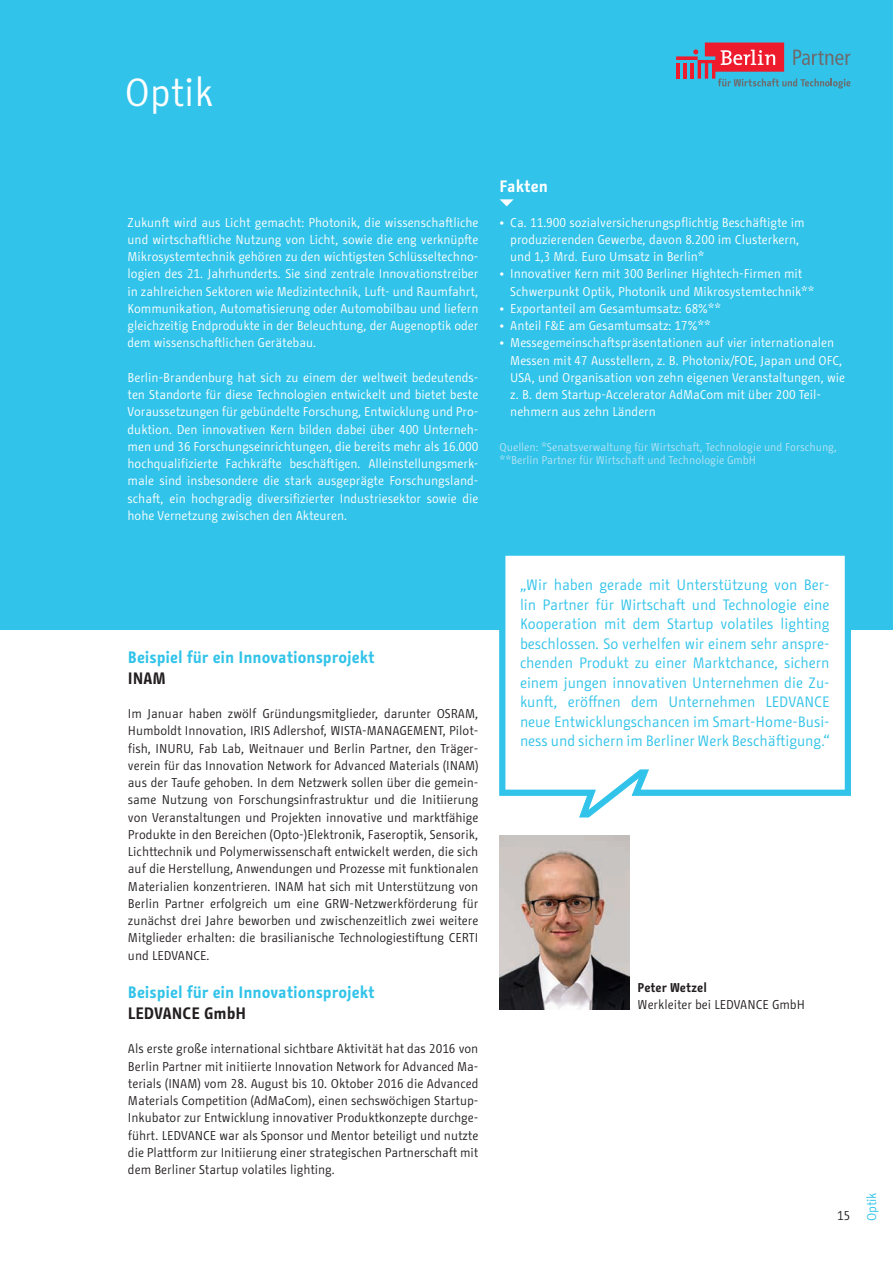
<style>
.page{position:relative;width:893px;height:1263px;background:#fff}
.page>*{position:absolute;margin:0;border:0;box-sizing:border-box;transform-origin:0 0}
.t1{font:39px "BMF Change";color:#fff}
.t2{font:700 16.5px "BMF Change";color:#31c3e9}
.t3{font:700 16.5px "BMF Change";color:#231f20}
.t4{font:700 16.5px "BMF Change";color:#fff}
.t5{font:15px/19.5px "BMF Change";color:#31c3e9;text-align:justify}
.t6{font:12.75px/17.2px "BMF Change";color:#fff;text-align:justify}
.t7{font:12.75px/17.2px "BMF Change";color:#231f20;text-align:justify}
.t8{font:700 12.75px "BMF Change";color:#231f20}
.t9{font:12.75px "BMF Change";color:#31c3e9}
.t10{font:11.25px/13.5px "BMF Change";color:#b7e4f5}
</style>
<div class="page">
<div style="left:0;top:0;width:893px;height:629px;background:#31c3e9"></div>
<svg style="left:676px;top:43px;width:174px;height:46px"></svg>
<img style="left:500px;top:836px;width:129px;height:173px">
<svg style="left:500px;top:555px;width:351px;height:262px"></svg>
<svg style="left:505px;top:556px;width:340px;height:254px"></svg>
<svg style="left:500px;top:199px;width:14px;height:7px"></svg>
<h1 class="t1" style="left:125px;top:67px;width:90px">Optik</h1>
<p class="t6" style="left:128px;top:213px;width:352px">Zukunft wird aus Licht gemacht: Photonik, die wissenschaftliche und wirtschaftliche Nutzung von Licht, sowie die eng verknüpfte Mikrosystemtechnik gehören zu den wichtigsten Schlüsseltechno&shy;logien des 21. Jahrhunderts. Sie sind zentrale Innovationstreiber in zahlreichen Sektoren wie Medizintechnik, Luft- und Raumfahrt, Kommunikation, Automatisierung oder Automobilbau und liefern gleichzeitig Endprodukte in der Beleuchtung, der Augenoptik oder dem wissenschaftlichen Gerätebau.</p>
<p class="t6" style="left:128px;top:368px;width:352px">Berlin-Brandenburg hat sich zu einem der weltweit bedeutends&shy;ten Standorte für diese Technologien entwickelt und bietet beste Voraussetzungen für gebündelte Forschung, Entwicklung und Pro&shy;duktion. Den innovativen Kern bilden dabei über 400 Unterneh&shy;men und 36 Forschungseinrichtungen, die bereits mehr als 16.000 hochqualifizierte Fachkräfte beschäftigen. Alleinstellungsmerk&shy;male sind insbesondere die stark ausgeprägte Forschungsland&shy;schaft, ein hochgradig diversifizierter Industriesektor sowie die hohe Vernetzung zwischen den Akteuren.</p>
<p class="t4" style="left:500px;top:175px;width:50px">Fakten</p>
<p class="t6" style="left:500px;top:213px;width:306px">• Ca. 11.900 sozialversicherungspflichtig Beschäftigte im</p>
<p class="t6" style="left:510px;top:231px;width:290px">produzierenden Gewerbe, davon 8.200 im Clusterkern,</p>
<p class="t6" style="left:510px;top:248px;width:196px">und 1,3 Mrd. Euro Umsatz in Berlin*</p>
<p class="t6" style="left:500px;top:265px;width:304px">• Innovativer Kern mit 300 Berliner Hightech-Firmen mit</p>
<p class="t6" style="left:510px;top:282px;width:306px">Schwerpunkt Optik, Photonik und Mikrosystemtechnik**</p>
<p class="t6" style="left:500px;top:300px;width:223px">• Exportanteil am Gesamtumsatz: 68%**</p>
<p class="t6" style="left:500px;top:317px;width:212px">• Anteil F&amp;E am Gesamtumsatz: 17%**</p>
<p class="t6" style="left:500px;top:334px;width:336px">• Messegemeinschaftspräsentationen auf vier internationalen</p>
<p class="t6" style="left:510px;top:351px;width:333px">Messen mit 47 Ausstellern, z. B. Photonix/FOE, Japan und OFC,</p>
<p class="t6" style="left:510px;top:369px;width:336px">USA, und Organisation von zehn eigenen Veranstaltungen, wie</p>
<p class="t6" style="left:510px;top:386px;width:312px">z. B. dem Startup-Accelerator AdMaCom mit über 200 Teil-</p>
<p class="t6" style="left:510px;top:403px;width:147px">nehmern aus zehn Ländern</p>
<p class="t10" style="left:500px;top:440px;width:338px">Quellen: *Senatsverwaltung für Wirtschaft, Technologie und Forschung, **Berlin Partner für Wirtschaft und Technologie GmbH</p>
<p class="t2" style="left:128px;top:645px;width:248px">Beispiel für ein Innovationsprojekt</p>
<p class="t3" style="left:128px;top:666px;width:39px">INAM</p>
<p class="t7" style="left:128px;top:705px;width:353px">Im Januar haben zwölf Gründungsmitglieder, darunter OSRAM, Humboldt Innovation, IRIS Adlershof, WISTA-MANAGEMENT, Pilot&shy;fish, INURU, Fab Lab, Weitnauer und Berlin Partner, den Träger&shy;verein für das Innovation Network for Advanced Materials (INAM) aus der Taufe gehoben. In dem Netzwerk sollen über die gemein&shy;same Nutzung von Forschungsinfrastruktur und die Initiierung von Veranstaltungen und Projekten innovative und marktfähige Produkte in den Bereichen (Opto-)Elektronik, Faseroptik, Sensorik, Lichttechnik und Polymerwissenschaft entwickelt werden, die sich auf die Herstellung, Anwendungen und Prozesse mit funktionalen Materialien konzentrieren. INAM hat sich mit Unterstützung von Berlin Partner erfolgreich um eine GRW-Netzwerkförderung für zunächst drei Jahre beworben und zwischenzeitlich zwei weitere Mitglieder erhalten: die brasilianische Technologiestiftung CERTI und LEDVANCE.</p>
<p class="t2" style="left:128px;top:981px;width:248px">Beispiel für ein Innovationsprojekt</p>
<p class="t3" style="left:128px;top:1002px;width:120px">LEDVANCE GmbH</p>
<p class="t7" style="left:128px;top:1040px;width:352px">Als erste große international sichtbare Aktivität hat das 2016 von Berlin Partner mit initiierte Innovation Network for Advanced Ma&shy;terials (INAM) vom 28. August bis 10. Oktober 2016 die Advanced Materials Competition (AdMaCom), einen sechswöchigen Startup-Inkubator zur Entwicklung innovativer Produktkonzepte durchge&shy;führt. LEDVANCE war als Sponsor und Mentor beteiligt und nutzte die Plattform zur Initiierung einer strategischen Partnerschaft mit dem Berliner Startup volatiles lighting.</p>
<p class="t5" style="left:520px;top:575px;width:311px">„Wir haben gerade mit Unterstützung von Ber&shy;lin Partner für Wirtschaft und Technologie eine Kooperation mit dem Startup volatiles lighting beschlossen. So verhelfen wir einem sehr anspre&shy;chenden Produkt zu einer Marktchance, sichern einem jungen innovativen Unternehmen die Zu&shy;kunft, eröffnen dem Unternehmen LEDVANCE neue Entwicklungschancen im Smart-Home-Busi&shy;ness und sichern im Berliner Werk Beschäftigung.“</p>
<p class="t8" style="left:638px;top:979px;width:71px">Peter Wetzel</p>
<p class="t7" style="left:638px;top:996px;width:169px">Werkleiter bei LEDVANCE GmbH</p>
<p class="t7" style="left:837px;top:1207px;width:15px">15</p>
<p class="t9" style="left:863px;top:1221px;width:30px;rotate:-90deg">Optik</p>
</div>
